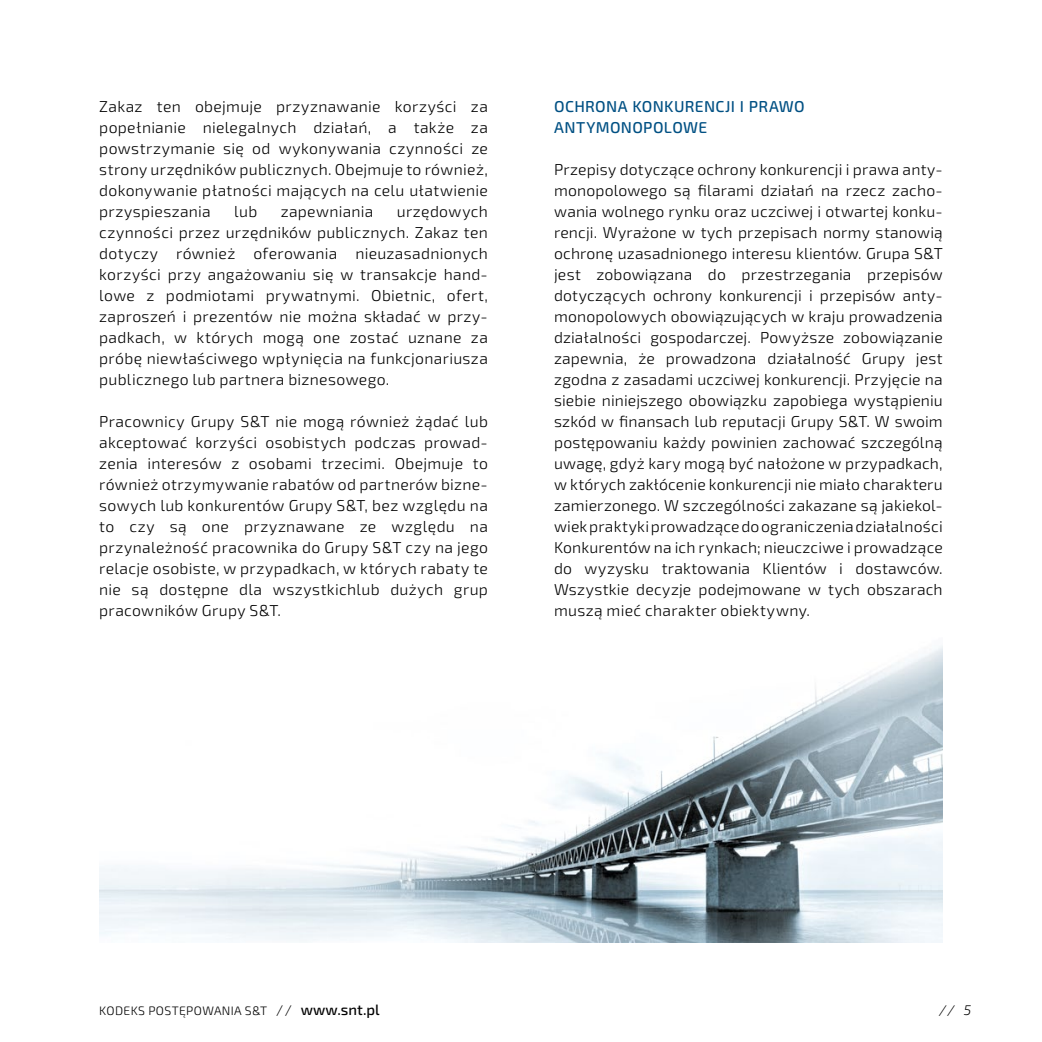
<style>
.page{position:relative;width:1042px;height:1042px;background:#fff}
.page>*{position:absolute;margin:0;border:0;box-sizing:border-box;transform-origin:0 0}
.t1{font:300 15.75px/21px "Sn T";letter-spacing:.02em;color:#000;text-align:justify}
.t2{font:500 15.75px/21px "Sn T";letter-spacing:.02em;color:#005083}
.t3{font:italic 300 14px "Sn T";color:#000}
.t4{font:300 12.25px "Sn T";letter-spacing:.03em;color:#000}
.s1{font-size:14px}
.s2{font-weight:500;font-size:14.88px}
</style>
<div class="page">
<img style="left:99px;top:645px;width:844px;height:297px">
<p class="t1" style="left:99px;top:96px;width:390px">Zakaz ten obejmuje przyznawanie korzyści za popełnianie nielegalnych działań, a także za powstrzymanie się od wykonywania czynności ze strony urzędników publicznych. Obejmuje to również, dokonywanie płatności mających na celu ułatwienie przyspieszania</p>
<p class="t1" style="left:99px;top:201px;width:390px;text-indent:298px">urzędowych czynności przez urzędników publicznych. Zakaz ten dotyczy również oferowania nieuzasadnionych korzyści przy angażowaniu się w transakcje hand&shy;lowe z podmiotami prywatnymi. Obietnic, ofert, zaproszeń i prezentów nie można składać w przy&shy;padkach, w których mogą one zostać uznane za próbę niewłaściwego wpłynięcia na funkcjonariusza publicznego lub partnera biznesowego.</p>
<p class="t1" style="left:99px;top:411px;width:390px">Pracownicy Grupy S&amp;T nie mogą również żądać lub akceptować korzyści osobistych podczas prowad&shy;zenia interesów z osobami trzecimi. Obejmuje to również otrzymywanie rabatów od partnerów bizne&shy;sowych lub konkurentów Grupy S&amp;T, bez względu na to czy są one przyznawane ze względu na przynależność pracownika do Grupy S&amp;T czy na jego relacje osobiste, w przypadkach, w których rabaty te nie są dostępne dla wszystkichlub dużych grup pracowników Grupy S&amp;T.</p>
<p class="t1" style="left:234px;top:201px;width:25px">lub</p>
<p class="t1" style="left:281px;top:201px;width:94px">zapewniania</p>
<p class="t2" style="left:554px;top:96px;width:252px">OCHRONA KONKURENCJI I PRAWO<br>ANTYMONOPOLOWE</p>
<p class="t1" style="left:554px;top:159px;width:390px">Przepisy dotyczące ochrony konkurencji i prawa anty&shy;monopolowego są filarami działań na rzecz zacho&shy;wania wolnego rynku oraz uczciwej i otwartej konku&shy;rencji. Wyrażone w tych przepisach normy stanowią ochronę uzasadnionego interesu klientów. Grupa S&amp;T jest zobowiązana do przestrzegania przepisów dotyczących ochrony konkurencji i przepisów anty&shy;monopolowych obowiązujących w kraju prowadzenia działalności gospodarczej. Powyższe zobowiązanie zapewnia, że prowadzona działalność Grupy jest zgodna z zasadami uczciwej konkurencji. Przyjęcie na siebie niniejszego obowiązku zapobiega wystąpieniu szkód w finansach lub reputacji Grupy S&amp;T. W swoim postępowaniu każdy powinien zachować szczególną uwagę, gdyż kary mogą być nałożone w przypadkach, w których zakłócenie konkurencji nie miało charakteru zamierzonego. W szczególności zakazane są jakiekol&shy;wiek praktyki prowadzące do ograniczenia działalności Konkurentów na ich rynkach; nieuczciwe i prowadzące do wyzysku traktowania Klientów i dostawców.<br>Wszystkie decyzje podejmowane w tych obszarach muszą mieć charakter obiektywny.</p>
<p class="t4" style="left:99px;top:1004px;width:282px">KODEKS POSTĘPOWANIA S&amp;T <span class="s1">//</span> <span class="s2">www.snt.pl</span></p>
<p class="t3" style="left:939px;top:1002px;width:34px">// 5</p>
</div>
